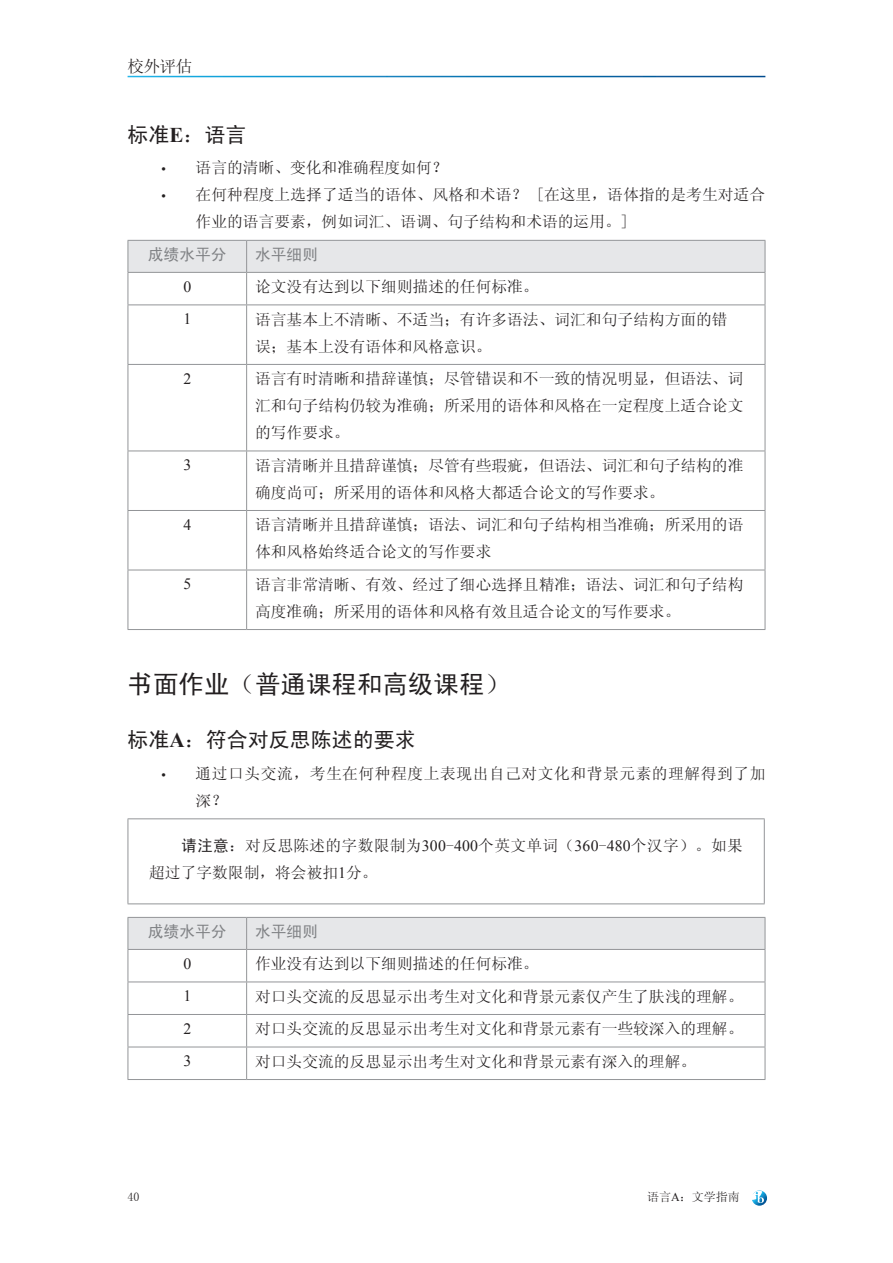
<style>
.page{position:relative;width:893px;height:1263px;background:#fff}
.page>*{position:absolute;margin:0;border:0;box-sizing:border-box;transform-origin:0 0}
.t1{font:25.5px "Sim Hei";color:#231f20}
.t2{font:21px "Sim Hei";color:#231f20}
.t3{font:16.5px "Sim Sun";color:#231f20}
.t4{font:15.75px/27px "Sim Sun";color:#231f20}
.t5{font:15.75px/27px "Sim Sun";letter-spacing:.02em;color:#231f20}
.t6{font:15.75px/27px "Sim Sun";letter-spacing:.035em;color:#231f20}
.t7{font:15.75px "Sim Hei";color:#808285}
.t8{font:15.75px "Times New Roman";color:#231f20}
.t9{font:12px "Sim Sun";color:#231f20}
.s1{font-family:"Times New Roman";font-weight:700}
.s2{font-family:"Myriad Pro"}
.s3{font-family:"Sim Hei"}
.s4{font-family:"Times New Roman"}
</style>
<div class="page">
<svg style="left:752px;top:1190px;width:15px;height:16px"></svg>
<div style="left:129px;top:241px;width:636px;height:31px;background:#e6e7e9"></div>
<hr style="left:128px;top:240px;width:119px;height:1px;background:#939598">
<hr style="left:128px;top:241px;width:1px;height:31px;background:#939598">
<hr style="left:247px;top:240px;width:518px;height:1px;background:#939598">
<hr style="left:246px;top:241px;width:1px;height:31px;background:#939598">
<hr style="left:765px;top:241px;width:1px;height:31px;background:#939598">
<hr style="left:128px;top:272px;width:119px;height:1px;background:#939598">
<hr style="left:128px;top:273px;width:1px;height:31px;background:#939598">
<hr style="left:247px;top:272px;width:518px;height:1px;background:#939598">
<hr style="left:246px;top:273px;width:1px;height:31px;background:#939598">
<hr style="left:765px;top:273px;width:1px;height:31px;background:#939598">
<hr style="left:128px;top:304px;width:119px;height:1px;background:#939598">
<hr style="left:128px;top:305px;width:1px;height:59px;background:#939598">
<hr style="left:247px;top:304px;width:518px;height:1px;background:#939598">
<hr style="left:246px;top:305px;width:1px;height:59px;background:#939598">
<hr style="left:765px;top:305px;width:1px;height:59px;background:#939598">
<hr style="left:128px;top:364px;width:119px;height:1px;background:#939598">
<hr style="left:128px;top:365px;width:1px;height:86px;background:#939598">
<hr style="left:247px;top:364px;width:518px;height:1px;background:#939598">
<hr style="left:246px;top:365px;width:1px;height:86px;background:#939598">
<hr style="left:765px;top:365px;width:1px;height:86px;background:#939598">
<hr style="left:128px;top:451px;width:119px;height:1px;background:#939598">
<hr style="left:128px;top:451px;width:1px;height:59px;background:#939598">
<hr style="left:247px;top:451px;width:518px;height:1px;background:#939598">
<hr style="left:246px;top:451px;width:1px;height:59px;background:#939598">
<hr style="left:765px;top:451px;width:1px;height:59px;background:#939598">
<hr style="left:128px;top:510px;width:119px;height:1px;background:#939598">
<hr style="left:128px;top:511px;width:1px;height:59px;background:#939598">
<hr style="left:247px;top:510px;width:518px;height:1px;background:#939598">
<hr style="left:246px;top:511px;width:1px;height:59px;background:#939598">
<hr style="left:765px;top:511px;width:1px;height:59px;background:#939598">
<hr style="left:128px;top:570px;width:119px;height:1px;background:#939598">
<hr style="left:128px;top:570px;width:1px;height:59px;background:#939598">
<hr style="left:247px;top:570px;width:518px;height:1px;background:#939598">
<hr style="left:246px;top:570px;width:1px;height:59px;background:#939598">
<hr style="left:765px;top:570px;width:1px;height:59px;background:#939598">
<hr style="left:128px;top:629px;width:119px;height:1px;background:#939598">
<hr style="left:247px;top:629px;width:518px;height:1px;background:#939598">
<hr style="left:128px;top:818px;width:637px;height:1px;background:#939598">
<hr style="left:128px;top:819px;width:1px;height:84px;background:#939598">
<hr style="left:764px;top:819px;width:1px;height:84px;background:#939598">
<hr style="left:128px;top:903px;width:637px;height:1px;background:#939598">
<div style="left:129px;top:918px;width:636px;height:31px;background:#e6e7e9"></div>
<hr style="left:128px;top:917px;width:119px;height:1px;background:#939598">
<hr style="left:128px;top:918px;width:1px;height:31px;background:#939598">
<hr style="left:247px;top:917px;width:518px;height:1px;background:#939598">
<hr style="left:246px;top:918px;width:1px;height:31px;background:#939598">
<hr style="left:765px;top:918px;width:1px;height:31px;background:#939598">
<hr style="left:128px;top:949px;width:119px;height:1px;background:#939598">
<hr style="left:128px;top:950px;width:1px;height:31px;background:#939598">
<hr style="left:247px;top:949px;width:518px;height:1px;background:#939598">
<hr style="left:246px;top:950px;width:1px;height:31px;background:#939598">
<hr style="left:765px;top:950px;width:1px;height:31px;background:#939598">
<hr style="left:128px;top:981px;width:119px;height:1px;background:#939598">
<hr style="left:128px;top:982px;width:1px;height:32px;background:#939598">
<hr style="left:247px;top:981px;width:518px;height:1px;background:#939598">
<hr style="left:246px;top:982px;width:1px;height:32px;background:#939598">
<hr style="left:765px;top:982px;width:1px;height:32px;background:#939598">
<hr style="left:128px;top:1014px;width:119px;height:1px;background:#939598">
<hr style="left:128px;top:1015px;width:1px;height:32px;background:#939598">
<hr style="left:247px;top:1014px;width:518px;height:1px;background:#939598">
<hr style="left:246px;top:1015px;width:1px;height:32px;background:#939598">
<hr style="left:765px;top:1015px;width:1px;height:32px;background:#939598">
<hr style="left:128px;top:1047px;width:119px;height:1px;background:#939598">
<hr style="left:128px;top:1047px;width:1px;height:32px;background:#939598">
<hr style="left:247px;top:1047px;width:518px;height:1px;background:#939598">
<hr style="left:246px;top:1047px;width:1px;height:32px;background:#939598">
<hr style="left:765px;top:1047px;width:1px;height:32px;background:#939598">
<hr style="left:128px;top:1079px;width:119px;height:1px;background:#939598">
<hr style="left:247px;top:1079px;width:518px;height:1px;background:#939598">
<p class="t3" style="left:128px;top:57px;width:66px">校外评估</p>
<h2 class="t2" style="left:128px;top:124px;width:121px">标准<span class="s1">E</span>：语言</h2>
<p class="t4" style="left:162px;top:154px;width:288px"><span class="s2">•</span> 语言的清晰、变化和准确程度如何？</p>
<p class="t4" style="left:196px;top:181px;width:571px;text-indent:-34px"><span class="s2">•</span> 在何种程度上选择了适当的语体、风格和术语？ [在这里，语体指的是考生对适合作业的语言要素，例如词汇、语调、句子结构和术语的运用。]</p>
<p class="t7" style="left:148px;top:246px;width:80px">成绩水平分</p>
<p class="t7" style="left:255px;top:246px;width:64px">水平细则</p>
<p class="t8" style="left:183px;top:276px;width:9px">0</p>
<p class="t4" style="left:255px;top:273px;width:285px">论文没有达到以下细则描述的任何标准。</p>
<p class="t8" style="left:183px;top:308px;width:9px">1</p>
<p class="t4" style="left:255px;top:306px;width:474px">语言基本上不清晰、不适当；有许多语法、词汇和句子结构方面的错误；基本上没有语体和风格意识。</p>
<p class="t8" style="left:183px;top:368px;width:9px">2</p>
<p class="t4" style="left:255px;top:365px;width:490px;text-align:justify">语言有时清晰和措辞谨慎；尽管错误和不一致的情况明显，但语法、词汇和句子结构仍较为准确；所采用的语体和风格在一定程度上适合论文的写作要求。</p>
<p class="t8" style="left:183px;top:454px;width:9px">3</p>
<p class="t4" style="left:255px;top:452px;width:490px">语言清晰并且措辞谨慎；尽管有些瑕疵，但语法、词汇和句子结构的准确度尚可；所采用的语体和风格大都适合论文的写作要求。</p>
<p class="t8" style="left:183px;top:514px;width:9px">4</p>
<p class="t4" style="left:255px;top:511px;width:490px">语言清晰并且措辞谨慎；语法、词汇和句子结构相当准确；所采用的语体和风格始终适合论文的写作要求</p>
<p class="t8" style="left:183px;top:573px;width:9px">5</p>
<p class="t4" style="left:255px;top:571px;width:490px">语言非常清晰、有效、经过了细心选择且精准；语法、词汇和句子结构高度准确；所采用的语体和风格有效且适合论文的写作要求。</p>
<h1 class="t1" style="left:128px;top:671px;width:384px">书面作业（普通课程和高级课程）</h1>
<h2 class="t2" style="left:128px;top:729px;width:290px">标准<span class="s1">A</span>：符合对反思陈述的要求</h2>
<p class="t6" style="left:196px;top:759px;width:571px;text-indent:-34px"><span class="s2">•</span> 通过口头交流，考生在何种程度上表现出自己对文化和背景元素的理解得到了加深？</p>
<p class="t5" style="left:149px;top:832px;width:595px;text-indent:32px"><span class="s3">请注意</span>：对反思陈述的字数限制为<span class="s4">300</span>-<span class="s4">400</span>个英文单词（<span class="s4">360</span>-<span class="s4">480</span>个汉字）。如果超过了字数限制，将会被扣<span class="s4">1</span>分。</p>
<p class="t7" style="left:148px;top:923px;width:80px">成绩水平分</p>
<p class="t7" style="left:255px;top:923px;width:64px">水平细则</p>
<p class="t8" style="left:183px;top:953px;width:9px">0</p>
<p class="t4" style="left:255px;top:950px;width:285px">作业没有达到以下细则描述的任何标准。</p>
<p class="t8" style="left:183px;top:985px;width:9px">1</p>
<p class="t4" style="left:255px;top:982px;width:490px">对口头交流的反思显示出考生对文化和背景元素仅产生了肤浅的理解。</p>
<p class="t8" style="left:183px;top:1018px;width:9px">2</p>
<p class="t4" style="left:255px;top:1015px;width:490px">对口头交流的反思显示出考生对文化和背景元素有一些较深入的理解。</p>
<p class="t8" style="left:183px;top:1050px;width:9px">3</p>
<p class="t4" style="left:255px;top:1048px;width:442px">对口头交流的反思显示出考生对文化和背景元素有深入的理解。</p>
<p class="t9" style="left:128px;top:1191px;width:13px">40</p>
<p class="t9" style="left:647px;top:1191px;width:94px">语言<span class="s4">A</span>：文学指南</p>
</div>
